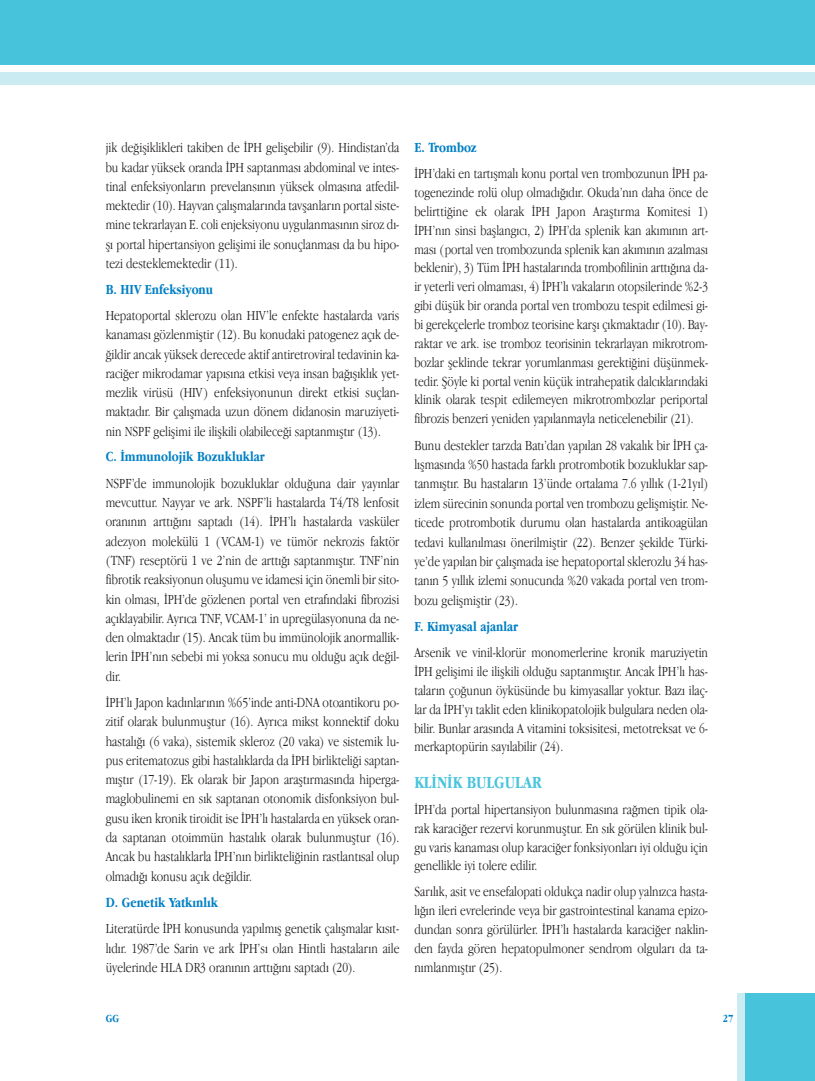
<style>
.page{position:relative;width:815px;height:1081px;background:#fff}
.page>*{position:absolute;margin:0;border:0;box-sizing:border-box;transform-origin:0 0}
.t1{font:700 17.5px "Apple Garamond";color:#47c4dc}
.t2{font:300 14.38px/19.2px "Apple Garamond";color:#231f20;text-align:justify}
.t3{font:700 14.38px "Apple Garamond";color:#007fc5}
.t4{font:700 11.25px "Apple Garamond";color:#007fc5}
</style>
<div class="page">
<div style="left:744px;top:993px;width:70px;height:88px;background:#47c4dc"></div>
<div style="left:737px;top:993px;width:7px;height:88px;background:#cbebf3"></div>
<div style="left:0;top:0;width:814px;height:65px;background:#47c4dc"></div>
<div style="left:0;top:72px;width:814px;height:13px;background:#cbebf3"></div>
<p class="t2" style="left:106px;top:139px;width:295px">jik değişiklikleri takiben de İPH gelişebilir (9). Hindistan’da bu kadar yüksek oranda İPH saptanması abdominal ve intes&shy;tinal enfeksiyonların prevelansının yüksek olmasına atfedil&shy;mektedir (10). Hayvan çalışmalarında tavşanların portal siste&shy;mine tekrarlayan E. coli enjeksiyonu uygulanmasının siroz dı&shy;şı portal hipertansiyon gelişimi ile sonuçlanması da bu hipo&shy;tezi desteklemektedir (11).</p>
<p class="t3" style="left:106px;top:283px;width:109px">B. HIV Enfeksiyonu</p>
<p class="t2" style="left:106px;top:307px;width:295px">Hepatoportal sklerozu olan HIV’le enfekte hastalarda varis kanaması gözlenmiştir (12). Bu konudaki patogenez açık de&shy;ğildir ancak yüksek derecede aktif antiretroviral tedavinin ka&shy;raciğer mikrodamar yapısına etkisi veya insan bağışıklık yet&shy;mezlik virüsü (HIV) enfeksiyonunun direkt etkisi suçlan&shy;maktadır. Bir çalışmada uzun dönem didanosin maruziyeti&shy;nin NSPF gelişimi ile ilişkili olabileceği saptanmıştır (13).</p>
<p class="t3" style="left:106px;top:451px;width:161px">C. İmmunolojik Bozukluklar</p>
<p class="t2" style="left:106px;top:475px;width:295px">NSPF’de immunolojik bozukluklar olduğuna dair yayınlar mevcuttur. Nayyar ve ark. NSPF’li hastalarda T4/T8 lenfosit oranının arttığını saptadı (14). İPH’lı hastalarda vasküler adezyon molekülü 1 (VCAM-1) ve tümör nekrozis faktör (TNF) reseptörü 1 ve 2’nin de arttığı saptanmıştır. TNF’nin fibrotik reaksiyonun oluşumu ve idamesi için önemli bir sito&shy;kin olması, İPH’de gözlenen portal ven etrafındaki fibrozisi açıklayabilir. Ayrıca TNF, VCAM-1’ in upregülasyonuna da ne&shy;den olmaktadır (15). Ancak tüm bu immünolojik anormallik&shy;lerin İPH’nın sebebi mi yoksa sonucu mu olduğu açık değil&shy;dir.</p>
<p class="t2" style="left:106px;top:694px;width:295px">İPH’lı Japon kadınlarının %65’inde anti-DNA otoantikoru po&shy;zitif olarak bulunmuştur (16). Ayrıca mikst konnektif doku hastalığı (6 vaka), sistemik skleroz (20 vaka) ve sistemik lu&shy;pus eritematozus gibi hastalıklarda da İPH birlikteliği saptan&shy;mıştır (17-19). Ek olarak bir Japon araştırmasında hiperga&shy;maglobulinemi en sık saptanan otonomik disfonksiyon bul&shy;gusu iken kronik tiroidit ise İPH’lı hastalarda en yüksek oran&shy;da saptanan otoimmün hastalık olarak bulunmuştur (16).<br>Ancak bu hastalıklarla İPH’nın birlikteliğinin rastlantısal olup olmadığı konusu açık değildir.</p>
<p class="t3" style="left:106px;top:896px;width:114px">D. Genetik Yatkınlık</p>
<p class="t2" style="left:106px;top:920px;width:295px">Literatürde İPH konusunda yapılmış genetik çalışmalar kısıt&shy;lıdır. 1987’de Sarin ve ark İPH’sı olan Hintli hastaların aile üyelerinde HLA DR3 oranının arttığını saptadı (20).</p>
<p class="t3" style="left:414px;top:142px;width:64px">E. Tromboz</p>
<p class="t2" style="left:414px;top:165px;width:295px;line-height:18.9px">İPH’daki en tartışmalı konu portal ven trombozunun İPH pa&shy;togenezinde rolü olup olmadığıdır. Okuda’nın daha önce de belirttiğine ek olarak İPH Japon Araştırma Komitesi 1)<br>İPH’nın sinsi başlangıcı, 2) İPH’da splenik kan akımının art&shy;ması (portal ven trombozunda splenik kan akımının azalması beklenir), 3) Tüm İPH hastalarında trombofilinin arttığına da&shy;ir yeterli veri olmaması, 4) İPH’lı vakaların otopsilerinde %2-3 gibi düşük bir oranda portal ven trombozu tespit edilmesi gi&shy;bi gerekçelerle tromboz teorisine karşı çıkmaktadır (10). Bay&shy;raktar ve ark. ise tromboz teorisinin tekrarlayan mikrotrom&shy;bozlar şeklinde tekrar yorumlanması gerektiğini düşünmek&shy;tedir. Şöyle ki portal venin küçük intrahepatik dalcıklarındaki klinik olarak tespit edilemeyen mikrotrombozlar periportal fibrozis benzeri yeniden yapılanmayla neticelenebilir (21).</p>
<p class="t2" style="left:414px;top:437px;width:295px">Bunu destekler tarzda Batı’dan yapılan 28 vakalık bir İPH ça&shy;lışmasında %50 hastada farklı protrombotik bozukluklar sap&shy;tanmıştır. Bu hastaların 13’ünde ortalama 7.6 yıllık (1-21yıl) izlem sürecinin sonunda portal ven trombozu gelişmiştir. Ne&shy;ticede protrombotik durumu olan hastalarda antikoagülan tedavi kullanılması önerilmiştir (22). Benzer şekilde Türki&shy;ye’de yapılan bir çalışmada ise hepatoportal sklerozlu 34 has&shy;tanın 5 yıllık izlemi sonucunda %20 vakada portal ven trom&shy;bozu gelişmiştir (23).</p>
<p class="t3" style="left:414px;top:621px;width:105px">F. Kimyasal ajanlar</p>
<p class="t2" style="left:414px;top:644px;width:295px;line-height:18.9px">Arsenik ve vinil-klorür monomerlerine kronik maruziyetin İPH gelişimi ile ilişkili olduğu saptanmıştır. Ancak İPH’lı has&shy;taların çoğunun öyküsünde bu kimyasallar yoktur. Bazı ilaç&shy;lar da İPH’yı taklit eden klinikopatolojik bulgulara neden ola&shy;bilir. Bunlar arasında A vitamini toksisitesi, metotreksat ve 6- merkaptopürin sayılabilir (24).</p>
<p class="t1" style="left:414px;top:775px;width:129px">KLİNİK BULGULAR</p>
<p class="t2" style="left:414px;top:801px;width:295px;line-height:18.9px">İPH’da portal hipertansiyon bulunmasına rağmen tipik ola&shy;rak karaciğer rezervi korunmuştur. En sık görülen klinik bul&shy;gu varis kanaması olup karaciğer fonksiyonları iyi olduğu için genellikle iyi tolere edilir.</p>
<p class="t2" style="left:414px;top:883px;width:295px;line-height:18.9px">Sarılık, asit ve ensefalopati oldukça nadir olup yalnızca hasta&shy;lığın ileri evrelerinde veya bir gastrointestinal kanama epizo&shy;dundan sonra görülürler. İPH’lı hastalarda karaciğer naklin&shy;den fayda gören hepatopulmoner sendrom olguları da ta&shy;nımlanmıştır (25).</p>
<p class="t4" style="left:106px;top:1014px;width:15px">GG</p>
<p class="t4" style="left:723px;top:1014px;width:12px">27</p>
</div>
